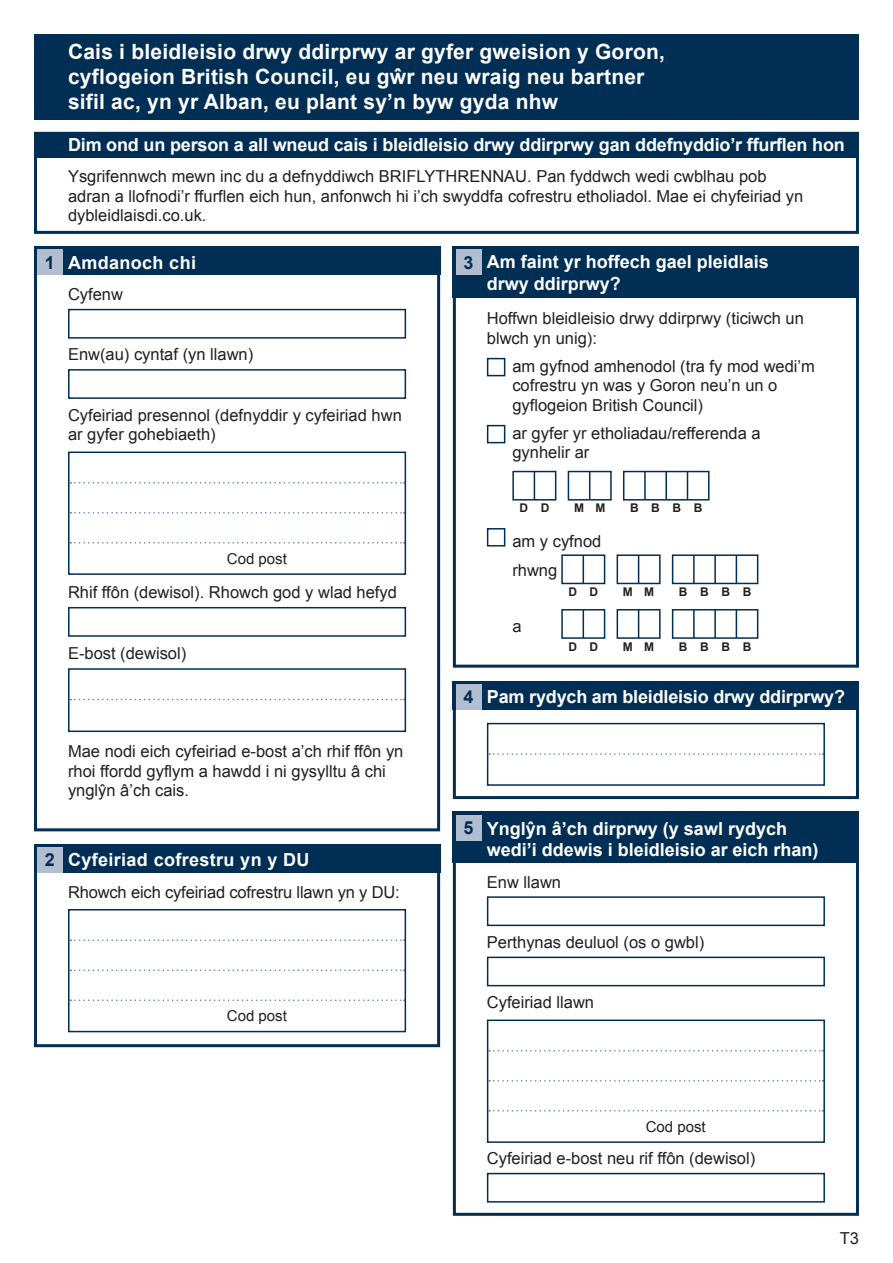
<style>
.page{position:relative;width:893px;height:1263px;background:#fff}
.page>*{position:absolute;margin:0;border:0;box-sizing:border-box;transform-origin:0 0}
.t1{font:700 21px/25.2px "Arial";letter-spacing:.01em;color:#fff}
.t2{font:700 18px/21px "Arial";color:#fff}
.t3{font:700 18px "Arial";letter-spacing:.02em;color:#fff}
.t4{font:16.5px/19.5px "Arial";color:#231f20}
.t5{font:15px "Arial";color:#231f20}
.t6{font:700 12px "Arial";letter-spacing:1.05em;color:#231f20}
.s1{color:#002e54}
</style>
<div class="page">
<div style="left:34px;top:247px;width:406px;height:584px;border:3px solid #002e54"></div>
<div style="left:453px;top:812px;width:406px;height:404px;border:3px solid #002e54"></div>
<div style="left:453px;top:681px;width:406px;height:118px;border:3px solid #002e54"></div>
<div style="left:453px;top:247px;width:406px;height:421px;border:3px solid #002e54"></div>
<div style="left:34px;top:34px;width:825px;height:85px;background:#002e54"></div>
<div style="left:34px;top:247px;width:406px;height:28px;background:#002e54"></div>
<div style="left:453px;top:812px;width:406px;height:51px;background:#002e54"></div>
<div style="left:453px;top:681px;width:406px;height:28px;background:#002e54"></div>
<div style="left:453px;top:247px;width:406px;height:51px;background:#002e54"></div>
<div style="left:37px;top:250px;width:26px;height:25px;background:#b2bdd0"></div>
<div style="left:456px;top:815px;width:25px;height:25px;background:#b2bdd0"></div>
<div style="left:456px;top:684px;width:25px;height:25px;background:#b2bdd0"></div>
<div style="left:456px;top:250px;width:25px;height:25px;background:#b2bdd0"></div>
<div style="left:68px;top:309px;width:338px;height:30px;background:#fff;border:2px solid #002e54"></div>
<div style="left:68px;top:369px;width:338px;height:30px;background:#fff;border:2px solid #002e54"></div>
<svg style="left:71px;top:482px;width:331px;height:1px"></svg>
<svg style="left:71px;top:512px;width:331px;height:1px"></svg>
<svg style="left:71px;top:542px;width:331px;height:1px"></svg>
<div style="left:68px;top:451px;width:338px;height:124px;border:2px solid #002e54"></div>
<div style="left:68px;top:607px;width:338px;height:30px;background:#fff;border:2px solid #002e54"></div>
<svg style="left:71px;top:699px;width:331px;height:1px"></svg>
<div style="left:68px;top:668px;width:338px;height:64px;border:2px solid #002e54"></div>
<div style="left:487px;top:896px;width:338px;height:30px;background:#fff;border:2px solid #002e54"></div>
<div style="left:487px;top:956px;width:338px;height:30px;background:#fff;border:2px solid #002e54"></div>
<svg style="left:490px;top:1050px;width:331px;height:1px"></svg>
<svg style="left:490px;top:1080px;width:331px;height:1px"></svg>
<svg style="left:490px;top:1110px;width:331px;height:1px"></svg>
<div style="left:487px;top:1019px;width:338px;height:124px;border:2px solid #002e54"></div>
<div style="left:487px;top:1173px;width:338px;height:29px;background:#fff;border:2px solid #002e54"></div>
<svg style="left:490px;top:753px;width:331px;height:2px"></svg>
<div style="left:487px;top:723px;width:338px;height:63px;border:2px solid #002e54"></div>
<div style="left:487px;top:358px;width:18px;height:18px;background:#fff;border:2px solid #002e54"></div>
<div style="left:487px;top:425px;width:18px;height:18px;background:#fff;border:2px solid #002e54"></div>
<div style="left:623px;top:471px;width:86px;height:30px;background:#fff;border:2px solid #002e54"></div>
<hr style="left:644px;top:472px;width:2px;height:28px;background:#002e54">
<hr style="left:665px;top:472px;width:2px;height:28px;background:#002e54">
<svg style="left:687px;top:472px;width:1px;height:28px"></svg>
<div style="left:568px;top:471px;width:44px;height:30px;background:#fff;border:2px solid #002e54"></div>
<svg style="left:589px;top:472px;width:1px;height:28px"></svg>
<div style="left:512px;top:471px;width:44px;height:30px;background:#fff;border:2px solid #002e54"></div>
<svg style="left:534px;top:472px;width:1px;height:28px"></svg>
<div style="left:487px;top:528px;width:18px;height:18px;background:#fff;border:2px solid #002e54"></div>
<div style="left:672px;top:554px;width:86px;height:30px;background:#fff;border:2px solid #002e54"></div>
<hr style="left:693px;top:555px;width:2px;height:28px;background:#002e54">
<hr style="left:714px;top:555px;width:2px;height:28px;background:#002e54">
<svg style="left:736px;top:555px;width:1px;height:28px"></svg>
<div style="left:617px;top:554px;width:44px;height:30px;background:#fff;border:2px solid #002e54"></div>
<svg style="left:638px;top:555px;width:1px;height:28px"></svg>
<div style="left:561px;top:554px;width:44px;height:30px;background:#fff;border:2px solid #002e54"></div>
<svg style="left:583px;top:555px;width:1px;height:28px"></svg>
<div style="left:672px;top:609px;width:86px;height:30px;background:#fff;border:2px solid #002e54"></div>
<hr style="left:693px;top:610px;width:2px;height:28px;background:#002e54">
<hr style="left:714px;top:610px;width:2px;height:28px;background:#002e54">
<svg style="left:736px;top:610px;width:1px;height:28px"></svg>
<div style="left:617px;top:609px;width:44px;height:30px;background:#fff;border:2px solid #002e54"></div>
<svg style="left:638px;top:610px;width:1px;height:28px"></svg>
<div style="left:561px;top:609px;width:44px;height:30px;background:#fff;border:2px solid #002e54"></div>
<svg style="left:583px;top:610px;width:1px;height:28px"></svg>
<div style="left:34px;top:132px;width:825px;height:102px;border:3px solid #002e54"></div>
<div style="left:34px;top:132px;width:825px;height:25px;background:#002e54"></div>
<div style="left:34px;top:844px;width:406px;height:203px;border:3px solid #002e54"></div>
<div style="left:34px;top:844px;width:406px;height:29px;background:#002e54"></div>
<div style="left:37px;top:847px;width:26px;height:26px;background:#b2bdd0"></div>
<svg style="left:71px;top:939px;width:331px;height:2px"></svg>
<svg style="left:71px;top:969px;width:331px;height:2px"></svg>
<svg style="left:71px;top:999px;width:331px;height:2px"></svg>
<div style="left:68px;top:909px;width:338px;height:123px;border:2px solid #002e54"></div>
<p class="t1" style="left:68px;top:40px;width:598px">Cais i bleidleisio drwy ddirprwy ar gyfer gweision y Goron, cyflogeion British Council, eu gŵr neu wraig neu bartner sifil ac, yn yr Alban, eu plant sy’n byw gyda nhw</p>
<p class="t2" style="left:68px;top:135px;width:778px">Dim ond un person a all wneud cais i bleidleisio drwy ddirprwy gan ddefnyddio’r ffurflen hon</p>
<p class="t4" style="left:68px;top:167px;width:737px">Ysgrifennwch mewn inc du a defnyddiwch BRIFLYTHRENNAU. Pan fyddwch wedi cwblhau pob adran a llofnodi’r ffurflen eich hun, anfonwch hi i’ch swyddfa cofrestru etholiadol. Mae ei chyfeiriad yn dybleidlaisdi.co.uk.</p>
<p class="t3" style="left:45px;top:251px;width:153px"><span class="s1">1</span> Amdanoch chi</p>
<p class="t4" style="left:68px;top:285px;width:57px">Cyfenw</p>
<p class="t4" style="left:68px;top:345px;width:187px">Enw(au) cyntaf (yn llawn)</p>
<p class="t4" style="left:68px;top:405px;width:335px">Cyfeiriad presennol (defnyddir y cyfeiriad hwn ar gyfer gohebiaeth)</p>
<p class="t5" style="left:227px;top:549px;width:62px">Cod post</p>
<p class="t4" style="left:68px;top:583px;width:330px">Rhif ffôn (dewisol). Rhowch god y wlad hefyd</p>
<p class="t4" style="left:68px;top:643px;width:120px">E-bost (dewisol)</p>
<p class="t4" style="left:68px;top:742px;width:337px">Mae nodi eich cyfeiriad e-bost a’ch rhif ffôn yn rhoi ffordd gyflym a hawdd i ni gysylltu â chi ynglŷn â’ch cais.</p>
<p class="t3" style="left:45px;top:848px;width:266px"><span class="s1">2</span> Cyfeiriad cofrestru yn y DU</p>
<p class="t4" style="left:68px;top:882px;width:333px">Rhowch eich cyfeiriad cofrestru llawn yn y DU:</p>
<p class="t5" style="left:227px;top:1006px;width:62px">Cod post</p>
<p class="t2" style="left:487px;top:252px;width:284px;line-height:21.6px;text-indent:-23px"><span class="s1">3</span> Am faint yr hoffech gael pleidlais drwy ddirprwy?</p>
<p class="t4" style="left:487px;top:309px;width:318px">Hoffwn bleidleisio drwy ddirprwy (ticiwch un blwch yn unig):</p>
<p class="t4" style="left:512px;top:356px;width:304px">am gyfnod amhenodol (tra fy mod wedi’m cofrestru yn was y Goron neu’n un o gyflogeion British Council)</p>
<p class="t4" style="left:512px;top:423px;width:250px">ar gyfer yr etholiadau/refferenda a gynhelir ar</p>
<p class="t6" style="left:519px;top:500px;width:31px">D D</p>
<p class="t6" style="left:574px;top:500px;width:33px">M M</p>
<p class="t6" style="left:630px;top:500px;width:74px">BBBB</p>
<p class="t4" style="left:512px;top:526px;width:90px;line-height:29.8px">am y cyfnod rhwng</p>
<p class="t6" style="left:568px;top:584px;width:31px">D D</p>
<p class="t6" style="left:623px;top:584px;width:33px">M M</p>
<p class="t6" style="left:679px;top:584px;width:74px">BBBB</p>
<p class="t4" style="left:512px;top:616px;width:11px">a</p>
<p class="t6" style="left:568px;top:639px;width:31px">D D</p>
<p class="t6" style="left:623px;top:639px;width:33px">M M</p>
<p class="t6" style="left:679px;top:639px;width:74px">BBBB</p>
<p class="t2" style="left:464px;top:687px;width:383px"><span class="s1">4</span> Pam rydych am bleidleisio drwy ddirprwy?</p>
<p class="t2" style="left:487px;top:819px;width:333px;text-indent:-23px"><span class="s1">5</span> Ynglŷn â’ch dirprwy (y sawl rydych wedi’i ddewis i bleidleisio ar eich rhan)</p>
<p class="t4" style="left:487px;top:872px;width:76px">Enw llawn</p>
<p class="t4" style="left:487px;top:932px;width:219px">Perthynas deuluol (os o gwbl)</p>
<p class="t4" style="left:487px;top:993px;width:109px">Cyfeiriad llawn</p>
<p class="t5" style="left:646px;top:1117px;width:62px">Cod post</p>
<p class="t4" style="left:487px;top:1149px;width:270px">Cyfeiriad e-bost neu rif ffôn (dewisol)</p>
<p class="t4" style="left:840px;top:1228px;width:21px">T3</p>
</div>
